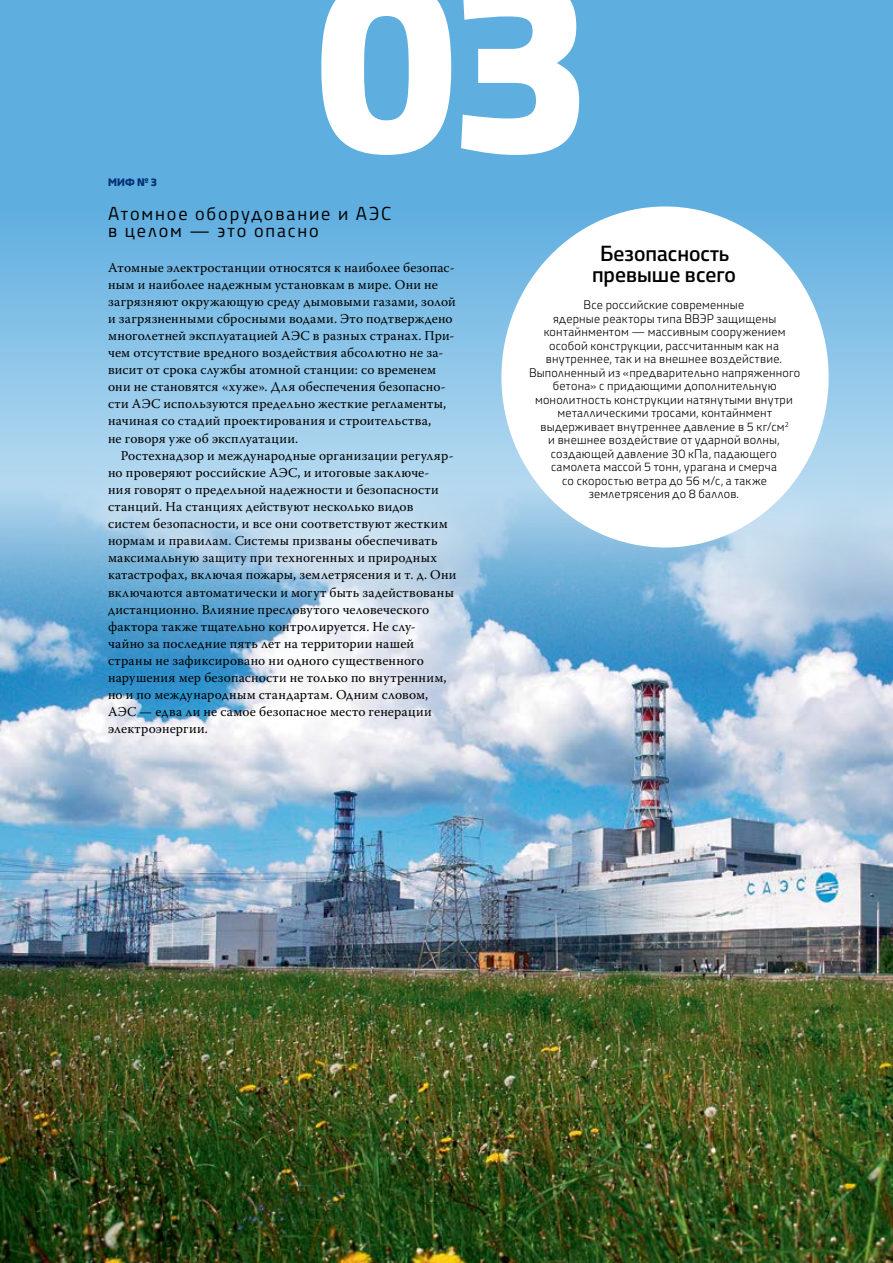
<style>
.page{position:relative;width:893px;height:1263px;background:#fff}
.page>*{position:absolute;margin:0;border:0;box-sizing:border-box;transform-origin:0 0}
.t1{font:700 240px "Strekoza";color:#fff}
.t2{font:500 21px/21px "Strekoza";color:#000;text-align:center}
.t3{font:18px "Strekoza";letter-spacing:.105em;color:#000}
.t4{font:13.5px/17.1px "Warnock Pro";letter-spacing:.015em;color:#000}
.t5{font:12px/13.5px "Strekoza";letter-spacing:.02em;color:#000;text-align:center}
.t6{font:700 10.5px "Strekoza";color:#003274}
</style>
<div class="page">
<svg style="left:0;top:0;width:893px;height:471px;background:#70b7e3"></svg>
<img style="left:0;top:471px;width:893px;height:792px">
<div style="left:501px;top:206px;width:328px;height:341px;background:#fff;border-radius:50%"></div>
<h1 class="t1" style="left:315px;top:-95px;width:277px">03</h1>
<p class="t6" style="left:108px;top:175px;width:50px">МИФ № 3</p>
<h3 class="t3" style="left:108px;top:202px;width:285px">Атомное оборудование и АЭС</h3>
<h3 class="t3" style="left:108px;top:219px;width:212px">в целом — это опасно</h3>
<p class="t4" style="left:108px;top:258px;width:349px">Атомные электростанции относятся к наиболее безопас&shy;ным и наиболее надежным установкам в мире. Они не загрязняют окружающую среду дымовыми газами, золой и загрязненными сбросными водами. Это подтверждено многолетней эксплуатацией АЭС в разных странах. При&shy;чем отсутствие вредного воздействия абсолютно не за&shy;висит от срока службы атомной станции: со временем они не становятся «хуже». Для обеспечения безопасно&shy;сти АЭС используются предельно жесткие регламенты, начиная со стадий проектирования и строительства,<br>не говоря уже об эксплуатации.</p>
<p class="t4" style="left:108px;top:446px;width:350px;text-indent:13px">Ростехнадзор и международные организации регуляр&shy;но проверяют российские АЭС, и итоговые заключе-<br>ния говорят о предельной надежности и безопасности станций. На станциях действуют несколько видов систем безопасности, и все они соответствуют жестким нормам и правилам. Системы призваны обеспечивать максимальную защиту при техногенных и природных катастрофах, включая пожары, землетрясения и т. д. Они включаются автоматически и могут быть задействованы дистанционно. Влияние пресловутого человеческого фактора также тщательно контролируется. Не слу-<br>чайно за последние пять лет на территории нашей страны не зафиксировано ни одного существенного нарушения мер безопасности не только по внутренним, но и по международным стандартам. Одним словом, АЭС — едва ли не самое безопасное место генерации электроэнергии.</p>
<h2 class="t2" style="left:592px;top:243px;width:145px">Безопасность превыше всего</h2>
<p class="t5" style="left:529px;top:298px;width:273px">Все российские современные<br>ядерные реакторы типа ВВЭР защищены контайнментом — массивным сооружением особой конструкции, рассчитанным как на внутреннее, так и на внешнее воздействие.<br>Выполненный из «предварительно напряженного бетона» с придающими дополнительную монолитность конструкции натянутыми внутри металлическими тросами, контайнмент выдерживает внутреннее давление в 5 кг/см<sup>2<br></sup>и внешнее воздействие от ударной волны, создающей давление 30 кПа, падающего самолета массой 5 тонн, урагана и смерча<br>со скоростью ветра до 56 м/с, а также землетрясения до 8 баллов.</p>
<p class="t5" style="left:823px;top:1208px;width:9px">7</p>
</div>
